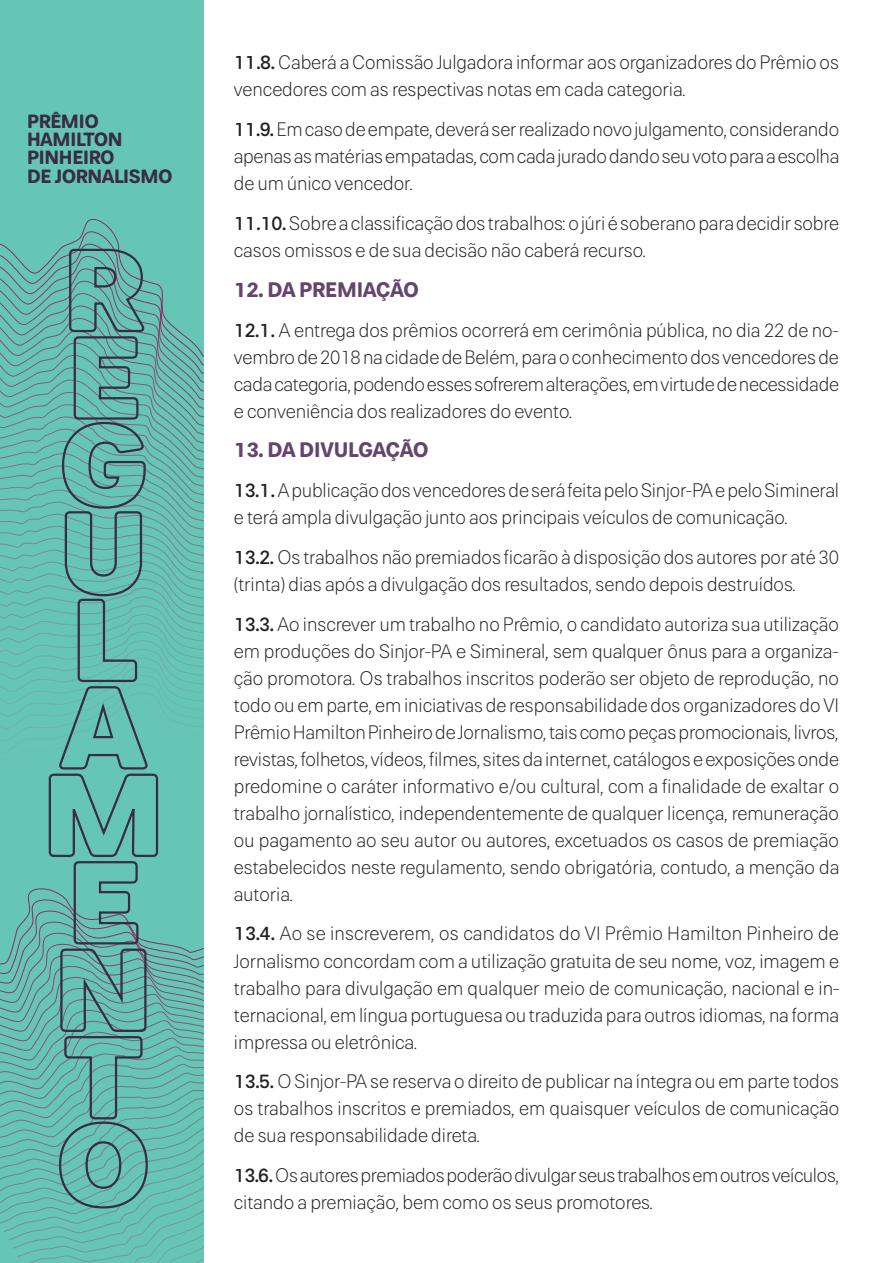
<style>
.page{position:relative;width:893px;height:1263px;background:#fff}
.page>*{position:absolute;margin:0;border:0;box-sizing:border-box;transform-origin:0 0}
.t1{font:700 21px "Paul Grotesk Soft";letter-spacing:-.015em;color:#65456d}
.t2{font:300 19.5px/27px "Paul Grotesk Soft";color:#231f20}
.t3{font:700 19.2px/18.5px "Paul Grotesk Soft";letter-spacing:-.02em;color:#392c43}
.s1{font-weight:500}
</style>
<div class="page">
<div style="left:0;top:0;width:203px;height:1263px;background:#66c6b6"></div>
<svg style="left:0;top:888px;width:203px;height:375px"></svg>
<svg style="left:0;top:218px;width:203px;height:536px"></svg>
<svg style="left:48px;top:248px;width:111px;height:962px"></svg>
<p class="t3" style="left:27px;top:112px;width:147px">PRÊMIO<br>HAMILTON<br>PINHEIRO<br>DE JORNALISMO</p>
<p class="t2" style="left:234px;top:49px;width:607px"><span class="s1">11.8.</span> Caberá a Comissão Julgadora informar aos organizadores do Prêmio os vencedores com as respectivas notas em cada categoria.</p>
<p class="t2" style="left:234px;top:116px;width:607px;text-align:justify"><span class="s1">11.9.</span> Em caso de empate, deverá ser realizado novo julgamento, considerando apenas as matérias empatadas, com cada jurado dando seu voto para a escolha de um único vencedor.</p>
<p class="t2" style="left:234px;top:210px;width:607px"><span class="s1">11.10.</span> Sobre a classificação dos trabalhos: o júri é soberano para decidir sobre casos omissos e de sua decisão não caberá recurso.</p>
<p class="t1" style="left:234px;top:277px;width:187px">12. DA PREMIAÇÃO</p>
<p class="t2" style="left:234px;top:316px;width:607px;text-align:justify"><span class="s1">12.1.</span> A entrega dos prêmios ocorrerá em cerimônia pública, no dia 22 de no&shy;vembro de 2018 na cidade de Belém, para o conhecimento dos vencedores de cada categoria, podendo esses sofrerem alterações, em virtude de necessidade e conveniência dos realizadores do evento.</p>
<p class="t1" style="left:234px;top:438px;width:196px">13. DA DIVULGAÇÃO</p>
<p class="t2" style="left:234px;top:477px;width:607px"><span class="s1">13.1.</span> A publicação dos vencedores de será feita pelo Sinjor-PA e pelo Simineral e terá ampla divulgação junto aos principais veículos de comunicação.</p>
<p class="t2" style="left:234px;top:543px;width:607px"><span class="s1">13.2.</span> Os trabalhos não premiados ficarão à disposição dos autores por até 30 (trinta) dias após a divulgação dos resultados, sendo depois destruídos.</p>
<p class="t2" style="left:234px;top:610px;width:607px;text-align:justify"><span class="s1">13.3.</span> Ao inscrever um trabalho no Prêmio, o candidato autoriza sua utilização em produções do Sinjor-PA e Simineral, sem qualquer ônus para a organiza&shy;ção promotora. Os trabalhos inscritos poderão ser objeto de reprodução, no todo ou em parte, em iniciativas de responsabilidade dos organizadores do VI Prêmio Hamilton Pinheiro de Jornalismo, tais como peças promocionais, livros, revistas, folhetos, vídeos, filmes, sites da internet, catálogos e exposições onde predomine o caráter informativo e/ou cultural, com a finalidade de exaltar o trabalho jornalístico, independentemente de qualquer licença, remuneração ou pagamento ao seu autor ou autores, excetuados os casos de premiação estabelecidos neste regulamento, sendo obrigatória, contudo, a menção da autoria.</p>
<p class="t2" style="left:234px;top:920px;width:607px;text-align:justify"><span class="s1">13.4.</span> Ao se inscreverem, os candidatos do VI Prêmio Hamilton Pinheiro de Jornalismo concordam com a utilização gratuita de seu nome, voz, imagem e trabalho para divulgação em qualquer meio de comunicação, nacional e in&shy;ternacional, em língua portuguesa ou traduzida para outros idiomas, na forma impressa ou eletrônica.</p>
<p class="t2" style="left:234px;top:1068px;width:607px;text-align:justify"><span class="s1">13.5.</span> O Sinjor-PA se reserva o direito de publicar na íntegra ou em parte todos os trabalhos inscritos e premiados, em quaisquer veículos de comunicação de sua responsabilidade direta.</p>
<p class="t2" style="left:234px;top:1162px;width:607px"><span class="s1">13.6.</span> Os autores premiados poderão divulgar seus trabalhos em outros veículos, citando a premiação, bem como os seus promotores.</p>
</div>
